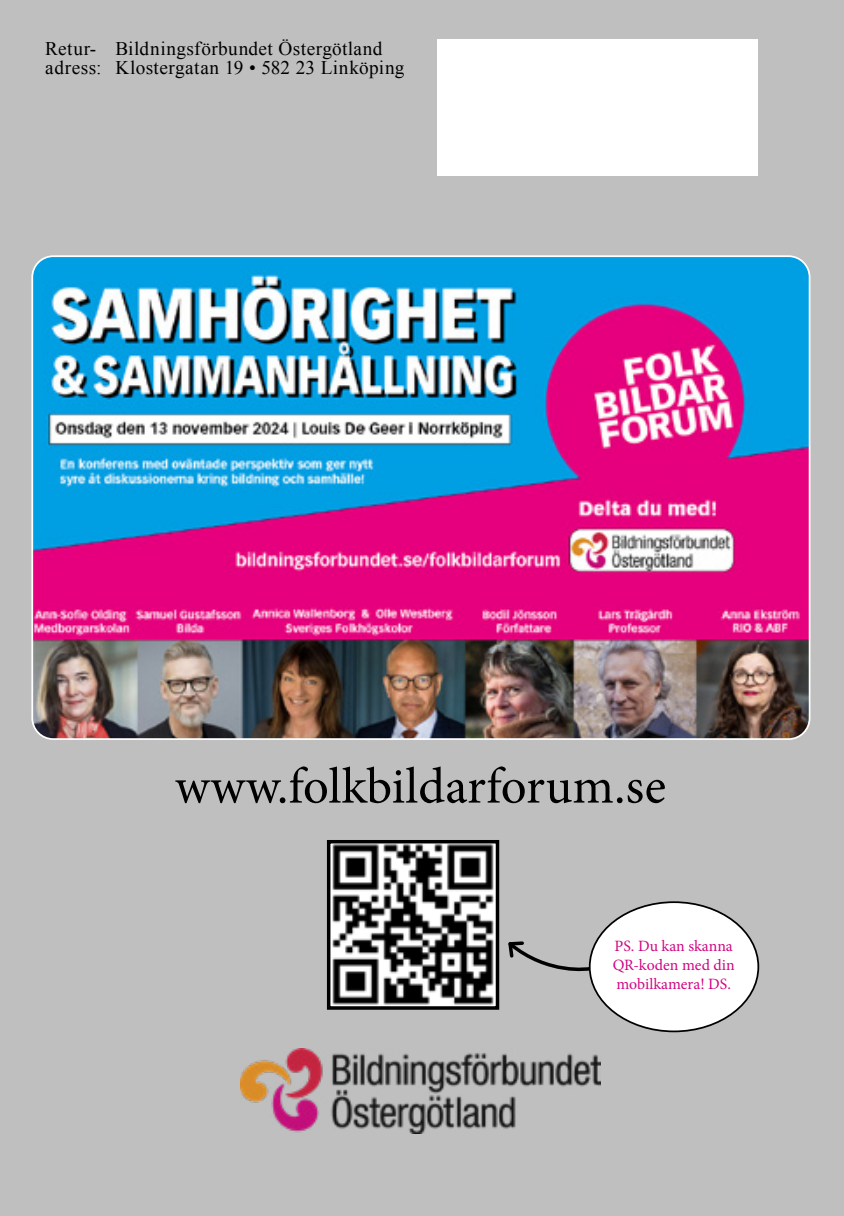
<style>
.page{position:relative;width:844px;height:1216px;background:#fff}
.page>*{position:absolute;margin:0;border:0;box-sizing:border-box;transform-origin:0 0}
.t1{font:50.75px "Minion Pro";color:#000}
.t2{font:19.25px/19.2px "Times New Roman";letter-spacing:.02em;color:#000}
.t3{font:15.75px/18.9px "Minion Pro";color:#d10683;text-align:justify}
</style>
<div class="page">
<div style="left:0;top:0;width:843px;height:1215px;background:#bfbfbf"></div>
<svg style="left:505px;top:938px;width:87px;height:37px;background:#a7a7a7"></svg>
<div style="left:589px;top:902px;width:169px;height:129px;background:#fff;border-radius:50%"></div>
<div style="left:437px;top:40px;width:319px;height:136px;background:#fff"></div>
<img style="left:332px;top:845px;width:162px;height:159px">
<div style="left:327px;top:840px;width:172px;height:169px;border:4px solid #000"></div>
<img style="left:241px;top:1048px;width:359px;height:85px">
<img style="left:32px;top:256px;width:777px;height:483px">
<p class="t2" style="left:45px;top:39px;width:58px">Retur&shy;adress:</p>
<p class="t2" style="left:115px;top:39px;width:290px">Bildningsförbundet Östergötland<br>Klostergatan 19 • 582 23 Linköping</p>
<h1 class="t1" style="left:175px;top:752px;width:492px">www.folkbildarforum.se</h1>
<p class="t3" style="left:612px;top:936px;width:123px">PS. Du kan skanna QR-koden med din mobilkamera! DS.</p>
</div>
